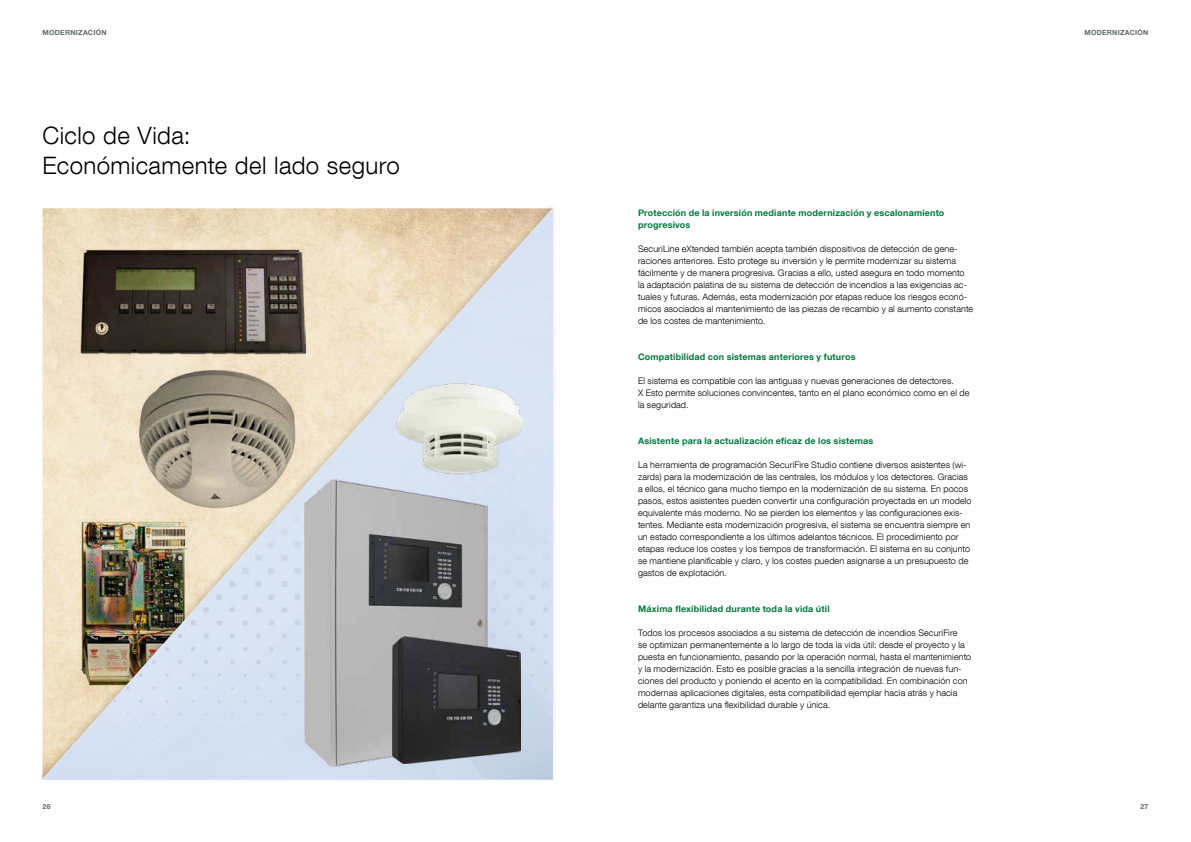
<style>
.page{position:relative;width:1191px;height:842px;background:#fff}
.page>*{position:absolute;margin:0;border:0;box-sizing:border-box;transform-origin:0 0}
.t1{font:300 24px/30px "Helvetica Neue LT Com";letter-spacing:.015em;color:#000}
.t2{font:300 9px/12px "Helvetica Neue LT Com";letter-spacing:.01em;color:#000}
.t3{font:700 9px/12px "Helvetica Neue LT Com";letter-spacing:.02em;color:#007b3d}
.t4{font:700 7px "Helvetica Neue LT Com";letter-spacing:.035em;color:#5d686e}
</style>
<div class="page">
<svg style="left:42px;top:207px;width:512px;height:573px;background:#c6c1b8"></svg>
<img style="left:304px;top:480px;width:184px;height:287px">
<img style="left:392px;top:637px;width:129px;height:126px">
<img style="left:397px;top:384px;width:125px;height:91px">
<p class="t4" style="left:43px;top:28px;width:65px">Modernización</p>
<p class="t4" style="left:1084px;top:28px;width:65px">Modernización</p>
<h1 class="t1" style="left:43px;top:119px;width:359px">Ciclo de Vida:<br>Económicamente del lado seguro</h1>
<p class="t3" style="left:638px;top:206px;width:308px">Protección de la inversión mediante modernización y escalonamiento progresivos</p>
<p class="t2" style="left:638px;top:242px;width:337px">SecuriLine eXtended también acepta también dispositivos de detección de gene&shy;raciones anteriores. Esto protege su inversión y le permite modernizar su sistema fácilmente y de manera progresiva. Gracias a ello, usted asegura en todo momento la adaptación palatina de su sistema de detección de incendios a las exigencias ac&shy;tuales y futuras. Además, esta modernización por etapas reduce los riesgos econó&shy;micos asociados al mantenimiento de las piezas de recambio y al aumento constante de los costes de mantenimiento.</p>
<p class="t3" style="left:638px;top:350px;width:219px">Compatibilidad con sistemas anteriores y futuros</p>
<p class="t2" style="left:638px;top:374px;width:333px">El sistema es compatible con las antiguas y nuevas generaciones de detectores.<br>X Esto permite soluciones convincentes, tanto en el plano económico como en el de la seguridad.</p>
<p class="t3" style="left:638px;top:434px;width:237px">Asistente para la actualización eficaz de los sistemas</p>
<p class="t2" style="left:638px;top:458px;width:335px">La herramienta de programación SecuriFire Studio contiene diversos asistentes (wi&shy;zards) para la modernización de las centrales, los módulos y los detectores. Gracias a ellos, el técnico gana mucho tiempo en la modernización de su sistema. En pocos pasos, estos asistentes pueden convertir una configuración proyectada en un modelo equivalente más moderno. No se pierden los elementos y las configuraciones exis&shy;tentes. Mediante esta modernización progresiva, el sistema se encuentra siempre en un estado correspondiente a los últimos adelantos técnicos. El procedimiento por etapas reduce los costes y los tiempos de transformación. El sistema en su conjunto se mantiene planificable y claro, y los costes pueden asignarse a un presupuesto de gastos de explotación.</p>
<p class="t3" style="left:638px;top:602px;width:193px">Máxima flexibilidad durante toda la vida útil</p>
<p class="t2" style="left:638px;top:626px;width:335px">Todos los procesos asociados a su sistema de detección de incendios SecuriFire<br>se optimizan permanentemente a lo largo de toda la vida útil: desde el proyecto y la puesta en funcionamiento, pasando por la operación normal, hasta el mantenimiento y la modernización. Esto es posible gracias a la sencilla integración de nuevas fun&shy;ciones del producto y poniendo el acento en la compatibilidad. En combinación con modernas aplicaciones digitales, esta compatibilidad ejemplar hacia atrás y hacia delante garantiza una flexibilidad durable y única.</p>
<p class="t4" style="left:43px;top:802px;width:10px">26</p>
<p class="t4" style="left:1140px;top:802px;width:10px">27</p>
</div>
